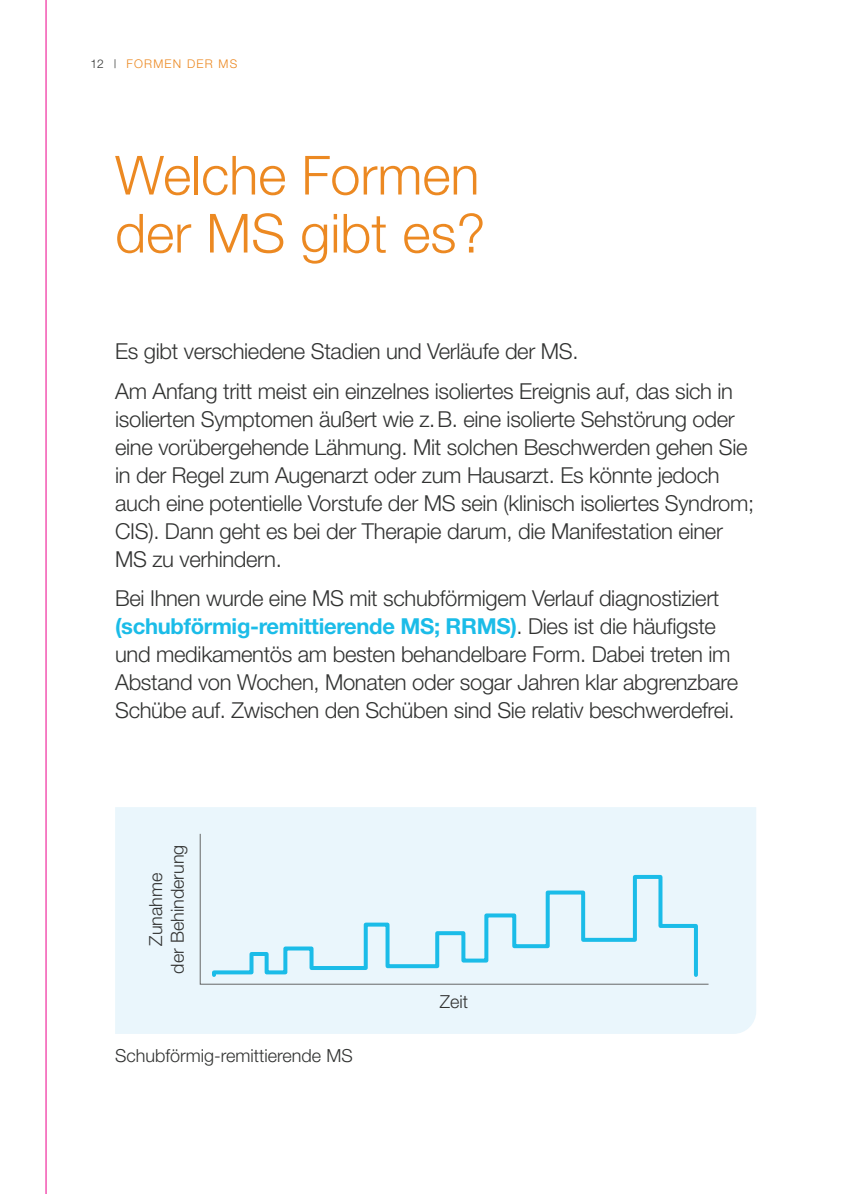
<style>
.page{position:relative;width:843px;height:1194px;background:#fff}
.page>*{position:absolute;margin:0;border:0;box-sizing:border-box;transform-origin:0 0}
.t1{font:300 54px/58px "Helvetica Neue";color:#ec8922}
.t2{font:300 22px/28px "Helvetica Neue";letter-spacing:-.015em;color:#323332}
.t3{font:300 18px/21.6px "Helvetica Neue";color:#323332;text-align:center}
.t4{font:300 12px "Helvetica Neue";letter-spacing:.1em;color:#ec8922}
.s1{color:#323332}
.s2{font-weight:700;color:#1bbce8}
</style>
<div class="page">
<div style="left:115px;top:807px;width:641px;height:227px;background:#eaf6fc"></div>
<svg style="left:199px;top:833px;width:510px;height:152px;background:#ddf1f9"></svg>
<hr style="left:46px;top:0;width:1px;height:1194px;background:#ed028c">
<p class="t4" style="left:90px;top:56px;width:148px"><span class="s1">12 |</span> FORMEN DER MS</p>
<h1 class="t1" style="left:115px;top:145px;width:372px">Welche Formen der MS gibt es?</h1>
<p class="t2" style="left:115px;top:331px;width:619px;line-height:39.4px">Es gibt verschiedene Stadien und Verläufe der MS.<br>Am Anfang tritt meist ein einzelnes isoliertes Ereignis auf, das sich in</p>
<p class="t2" style="left:115px;top:404px;width:640px">isolierten Symptomen äußert wie z.B. eine isolierte Sehstörung oder eine vorübergehende Lähmung. Mit solchen Beschwerden gehen Sie in der Regel zum Augenarzt oder zum Hausarzt. Es könnte jedoch auch eine potentielle Vorstufe der MS sein (klinisch isoliertes Syndrom; CIS). Dann geht es bei der Therapie darum, die Manifestation einer MS zu verhindern.</p>
<p class="t2" style="left:115px;top:584px;width:624px">Bei Ihnen wurde eine MS mit schubförmigem Verlauf diagnostiziert <span class="s2">(schubförmig-remittierende MS; RRMS)</span>. Dies ist die häufigste und medikamentös am besten behandelbare Form. Dabei treten im Abstand von Wochen, Monaten oder sogar Jahren klar abgrenzbare Schübe auf. Zwischen den Schüben sind Sie relativ beschwerdefrei.</p>
<p class="t3" style="left:144px;top:974px;width:131px;rotate:-90deg">Zunahme<br>der Behinderung</p>
<p class="t3" style="left:115px;top:1044px;width:239px">Schubförmig-remittierende MS</p>
<p class="t3" style="left:439px;top:990px;width:30px">Zeit</p>
</div>
